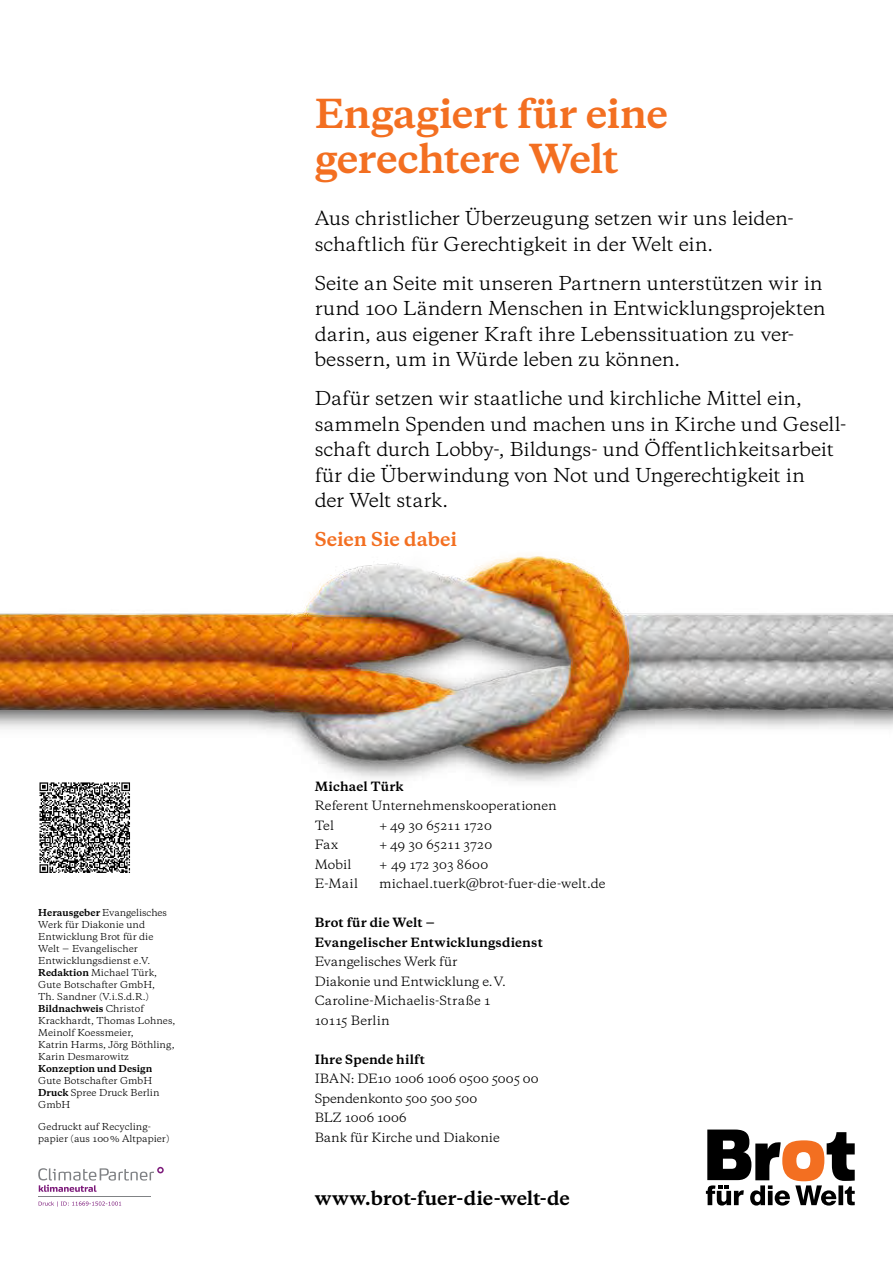
<style>
.page{position:relative;width:893px;height:1263px;background:#fff}
.page>*{position:absolute;margin:0;border:0;box-sizing:border-box;transform-origin:0 0}
.t1{font:700 37.5px/45px "Galaxie Copernicus";letter-spacing:-.015em;color:#f36f21}
.t2{font:18px/25.5px "Galaxie Copernicus";letter-spacing:-.005em;color:#000}
.t3{font:700 18px "Galaxie Copernicus";letter-spacing:-.005em;color:#000}
.t4{font:700 18px "Galaxie Copernicus";letter-spacing:-.005em;color:#f36f21}
.t5{font:12px/19.5px "Galaxie Copernicus";letter-spacing:.005em;color:#000}
.t6{font:700 12px/19.5px "Galaxie Copernicus";letter-spacing:.015em;color:#000}
.t7{font:12px "Galaxie Copernicus";letter-spacing:.025em;color:#000}
.t8{font:9px/12px "Galaxie Copernicus";letter-spacing:.005em;color:#000}
.t9{font:700 9px "Galaxie Copernicus";letter-spacing:.005em;color:#000}
.s1{font-weight:700}
</style>
<div class="page">
<svg style="left:706px;top:1129px;width:149px;height:76px"></svg>
<svg style="left:39px;top:787px;width:92px;height:86px"></svg>
<svg style="left:40px;top:787px;width:90px;height:86px"></svg>
<img style="left:0;top:555px;width:893px;height:232px">
<hr style="left:38px;top:1196px;width:113px;height:1px;background:#808285">
<svg style="left:38px;top:1167px;width:126px;height:25px"></svg>
<svg style="left:39px;top:1201px;width:82px;height:5px"></svg>
<p class="t8" style="left:38px;top:906px;width:139px"><span class="s1">Herausgeber</span> Evangelisches<br>Werk für Diakonie und<br>Entwicklung Brot für die<br>Welt – Evangelischer<br>Entwicklungsdienst e.V.<br><span class="s1">Redaktion</span> Michael Türk,<br>Gute Botschafter GmbH,<br>Th. Sandner (V.i.S.d.R.)<br><span class="s1">Bildnachweis</span> Christof<br>Krackhardt, Thomas Lohnes,<br>Meinolf Koessmeier,<br>Katrin Harms, Jörg Böthling,<br>Karin Desmarowitz</p>
<p class="t9" style="left:38px;top:1062px;width:116px">Konzeption und Design</p>
<p class="t8" style="left:38px;top:1074px;width:123px">Gute Botschafter GmbH<br><span class="s1">Druck</span> Spree Druck Berlin<br>GmbH</p>
<p class="t8" style="left:38px;top:1121px;width:133px">Gedruckt auf Recycling&shy;papier (aus 100% Altpapier)</p>
<h1 class="t1" style="left:315px;top:91px;width:355px">Engagiert für eine gerechtere Welt</h1>
<p class="t2" style="left:315px;top:206px;width:481px">Aus christlicher Überzeugung setzen wir uns leiden&shy;schaftlich für Gerechtigkeit in der Welt ein.</p>
<p class="t2" style="left:315px;top:270px;width:512px">Seite an Seite mit unseren Partnern unterstützen wir in rund 100 Ländern Menschen in Entwicklungsprojekten darin, aus eigener Kraft ihre Lebenssituation zu ver&shy;bessern, um in Würde leben zu können.</p>
<p class="t2" style="left:315px;top:386px;width:533px">Dafür setzen wir staatliche und kirchliche Mittel ein, sammeln Spenden und machen uns in Kirche und Gesell&shy;schaft durch Lobby-, Bildungs- und Öffentlichkeitsarbeit für die Überwindung von Not und Ungerechtigkeit in<br>der Welt stark.</p>
<p class="t4" style="left:315px;top:527px;width:144px">Seien Sie dabei</p>
<p class="t6" style="left:315px;top:776px;width:91px">Michael Türk</p>
<p class="t5" style="left:315px;top:796px;width:244px">Referent Unternehmenskooperationen<br>Tel</p>
<p class="t7" style="left:379px;top:817px;width:114px">+ 49 30 65211 1720</p>
<p class="t5" style="left:315px;top:835px;width:25px">Fax</p>
<p class="t7" style="left:379px;top:836px;width:115px">+ 49 30 65211 3720</p>
<p class="t5" style="left:315px;top:854px;width:38px">Mobil</p>
<p class="t7" style="left:379px;top:856px;width:111px">+ 49 172 303 8600</p>
<p class="t5" style="left:315px;top:874px;width:45px">E-Mail</p>
<p class="t5" style="left:379px;top:874px;width:228px">michael.tuerk@brot-fuer-die-welt.de</p>
<p class="t6" style="left:315px;top:913px;width:230px">Brot für die Welt –<br>Evangelischer Entwicklungsdienst</p>
<p class="t5" style="left:315px;top:952px;width:193px">Evangelisches Werk für<br>Diakonie und Entwicklung e. V.<br>Caroline-Michaelis-Straße 1<br>10115 Berlin</p>
<p class="t6" style="left:315px;top:1049px;width:112px">Ihre Spende hilft</p>
<p class="t5" style="left:315px;top:1069px;width:226px">IBAN: DE10 1006 1006 0500 5005 00<br>Spendenkonto 500 500 500<br>BLZ 1006 1006<br>Bank für Kirche und Diakonie</p>
<p class="t3" style="left:315px;top:1186px;width:257px">www.brot-fuer-die-welt-de</p>
</div>
